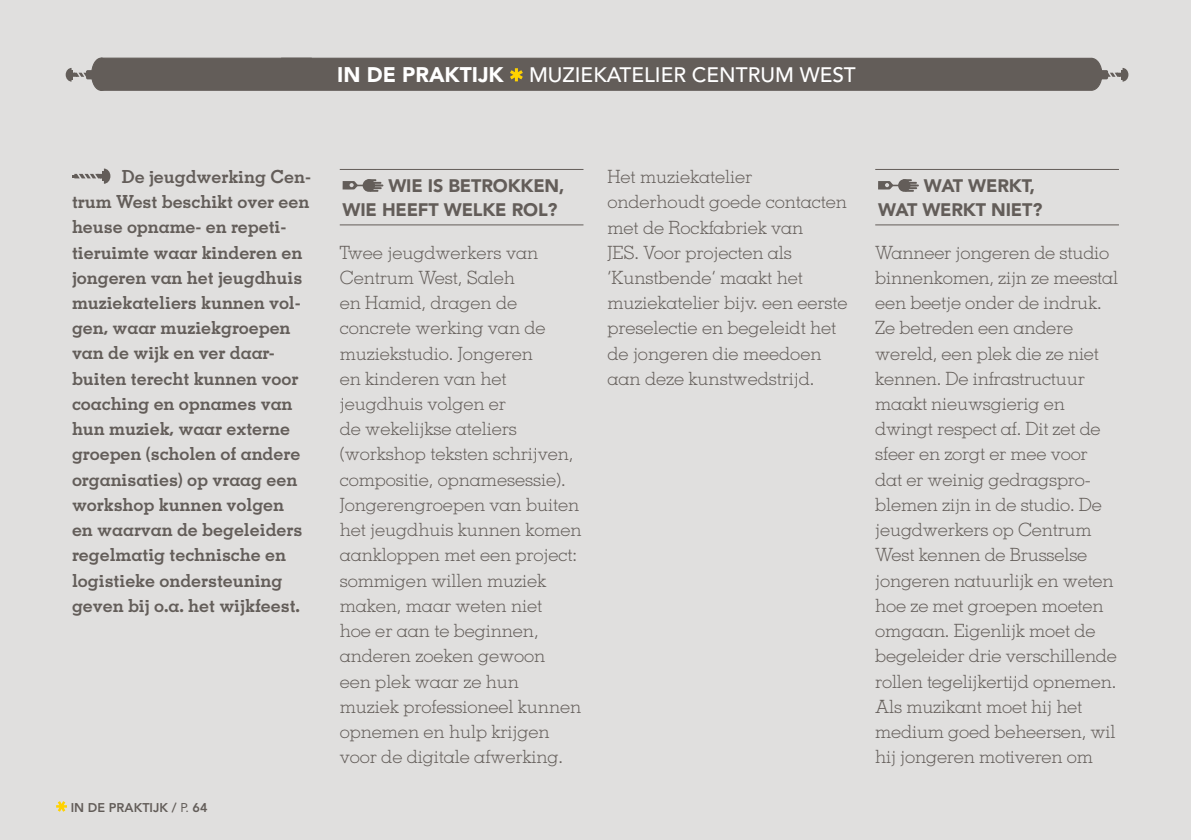
<style>
.page{position:relative;width:1191px;height:840px;background:#fff}
.page>*{position:absolute;margin:0;border:0;box-sizing:border-box;transform-origin:0 0}
.t1{font:900 21px "Avenir";color:#fff}
.t2{font:500 20.8px "Avenir";color:#fff}
.t3{font:300 18.2px/25.2px "Memphis";letter-spacing:-.005em;color:#635d59}
.t4{font:700 18px/25.2px "Memphis";letter-spacing:-.005em;color:#635d59}
.t5{font:900 18px/23px "Avenir";letter-spacing:-.01em;color:#635d59}
.t6{font:800 12.6px "Avenir";color:#635d59}
.s1{font-weight:400}
</style>
<div class="page">
<div style="left:0;top:0;width:1191px;height:839px;background:#e0dfde"></div>
<svg style="left:56px;top:801px;width:11px;height:10px"></svg>
<hr style="left:340px;top:169px;width:243px;height:1px;background:#635d59">
<hr style="left:340px;top:224px;width:243px;height:1px;background:#635d59">
<svg style="left:371px;top:179px;width:12px;height:13px"></svg>
<div style="left:363px;top:179px;width:12px;height:13px;background:#635d59;border-radius:6px"></div>
<hr style="left:354px;top:184px;width:27px;height:2px;background:#635d59">
<svg style="left:342px;top:181px;width:16px;height:8px"></svg>
<hr style="left:875px;top:169px;width:244px;height:1px;background:#635d59">
<hr style="left:875px;top:224px;width:244px;height:1px;background:#635d59">
<svg style="left:906px;top:179px;width:13px;height:13px"></svg>
<div style="left:898px;top:179px;width:12px;height:13px;background:#635d59;border-radius:6px"></div>
<hr style="left:889px;top:184px;width:27px;height:2px;background:#635d59">
<svg style="left:878px;top:181px;width:15px;height:8px"></svg>
<svg style="left:72px;top:168px;width:38px;height:16px"></svg>
<svg style="left:66px;top:57px;width:1062px;height:34px;background:#6c6661"></svg>
<p class="t1" style="left:337px;top:62px;width:79px">INDEPRAKTIJK</p>
<p class="t2" style="left:529px;top:63px;width:324px">M UZIEKATELIER CENTRUM WEST</p>
<p class="t4" style="left:72px;top:163px;width:241px;text-indent:50px">De jeugdwerking Cen&shy;trum West beschikt over een heuse opname- en repeti&shy;tieruimte waar kinderen en jongeren van het jeugdhuis muziekateliers kunnen vol&shy;gen, waar muziekgroepen van de wijk en ver daar&shy;buiten terecht kunnen voor coaching en opnames van hun muziek, waar externe groepen (scholen of andere organisaties) op vraag een workshop kunnen volgen<br>en waarvan de begeleiders regelmatig technische en logistieke ondersteuning geven bij o.a. het wijkfeest.</p>
<p class="t5" style="left:342px;top:174px;width:223px;text-indent:46px">WIE IS BETROKKEN,<br>WIE HEEFT WELKE ROL?</p>
<p class="t3" style="left:340px;top:239px;width:243px">Twee jeugdwerkers van<br>Centrum West, Saleh<br>en Hamid, dragen de concrete werking van de muziekstudio. Jongeren<br>en kinderen van het jeugdhuis volgen er<br>de wekelijkse ateliers (workshop teksten schrijven, compositie, opnamesessie).<br>Jongerengroepen van buiten het jeugdhuis kunnen komen aankloppen met een project: sommigen willen muziek maken, maar weten niet<br>hoe er aan te beginnen, anderen zoeken gewoon<br>een plek waar ze hun muziek professioneel kunnen opnemen en hulp krijgen voor de digitale afwerking.</p>
<p class="t6" style="left:71px;top:799px;width:138px">IN DE PRAKTIJK / <span class="s1">P.</span> 64</p>
<p class="t3" style="left:607px;top:163px;width:242px">Het muziekatelier onderhoudt goede contacten met de Rockfabriek van<br>JES. Voor projecten als ‘Kunstbende’ maakt het muziekatelier bijv. een eerste preselectie en begeleidt het de jongeren die meedoen aan deze kunstwedstrijd.</p>
<p class="t5" style="left:878px;top:174px;width:166px;text-indent:46px">WAT WERKT,<br>WAT WERKT NIET?</p>
<p class="t3" style="left:875px;top:239px;width:244px">Wanneer jongeren de studio binnenkomen, zijn ze meestal een beetje onder de indruk.<br>Ze betreden een andere wereld, een plek die ze niet kennen. De infrastructuur maakt nieuwsgierig en dwingt respect af. Dit zet de sfeer en zorgt er mee voor dat er weinig gedragspro&shy;blemen zijn in de studio. De jeugdwerkers op Centrum<br>West kennen de Brusselse jongeren natuurlijk en weten hoe ze met groepen moeten omgaan. Eigenlijk moet de begeleider drie verschillende rollen tegelijkertijd opnemen.<br>Als muzikant moet hij het medium goed beheersen, wil hij jongeren motiveren om</p>
</div>
